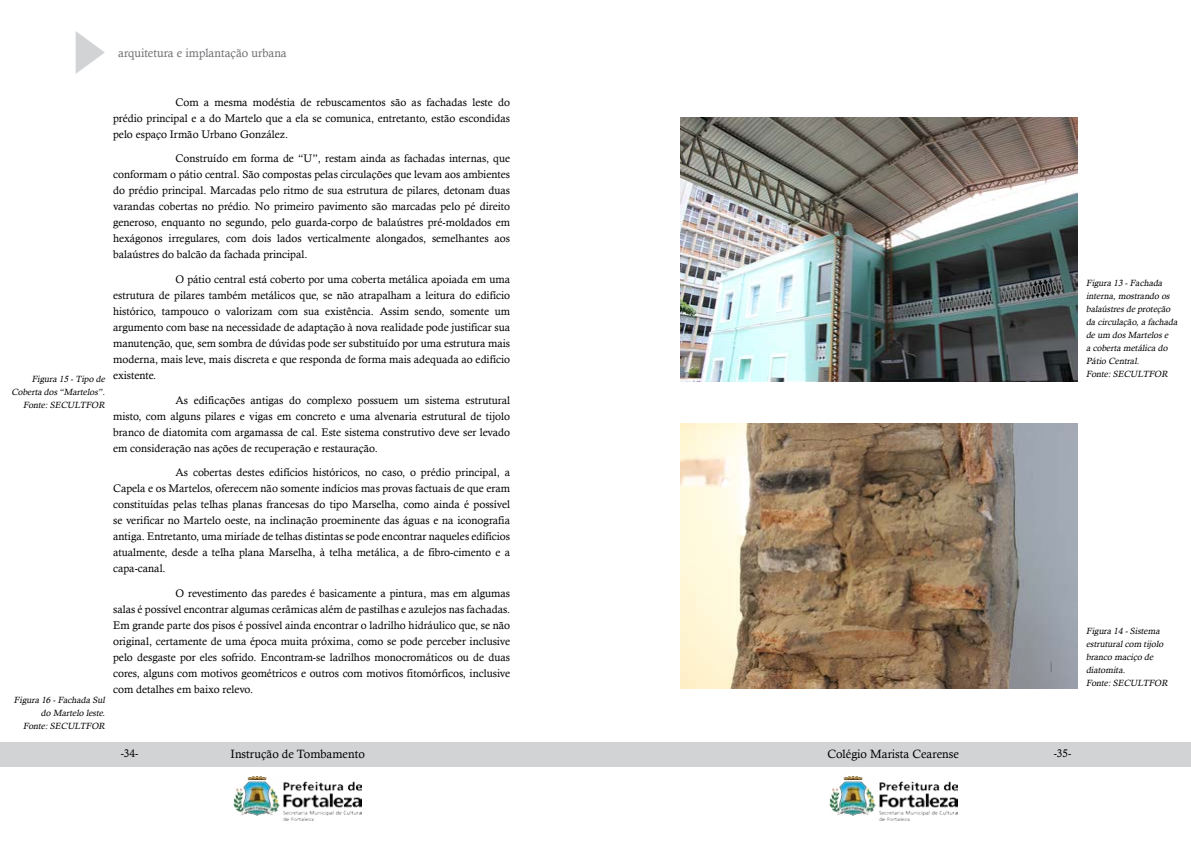
<style>
.page{position:relative;width:1191px;height:842px;background:#fff}
.page>*{position:absolute;margin:0;border:0;box-sizing:border-box;transform-origin:0 0}
.t1{font:12px "Calisto";color:#000}
.t2{font:12px "Calisto";color:#6d6e71}
.t3{font:11px/16px "Calisto";color:#000;text-align:justify}
.t4{font:italic 9px/13px "Calisto";letter-spacing:-.075em;color:#000;text-align:right}
</style>
<div class="page">
<div style="left:0;top:742px;width:1190px;height:25px;background:#d1d3d4"></div>
<img style="left:234px;top:777px;width:127px;height:43px">
<img style="left:829px;top:777px;width:128px;height:43px">
<svg style="left:76px;top:31px;width:29px;height:43px"></svg>
<img style="left:680px;top:117px;width:397px;height:265px">
<img style="left:680px;top:424px;width:397px;height:264px">
<p class="t2" style="left:118px;top:46px;width:170px">arquitetura e implantação urbana</p>
<p class="t3" style="left:113px;top:94px;width:398px;text-indent:62px">Com a mesma modéstia de rebuscamentos são as fachadas leste do prédio principal e a do Martelo que a ela se comunica, entretanto, estão escondidas pelo espaço Irmão Urbano González.</p>
<p class="t3" style="left:113px;top:151px;width:398px;text-indent:62px">Construído em forma de “U”, restam ainda as fachadas internas, que conformam o pátio central. São compostas pelas circulações que levam aos ambientes do prédio principal. Marcadas pelo ritmo de sua estrutura de pilares, detonam duas varandas cobertas no prédio. No primeiro pavimento são marcadas pelo pé direito generoso, enquanto no segundo, pelo guarda-corpo de balaústres pré-moldados em hexágonos irregulares, com dois lados verticalmente alongados, semelhantes aos balaústres do balcão da fachada principal.</p>
<p class="t3" style="left:113px;top:271px;width:398px;text-indent:62px">O pátio central está coberto por uma coberta metálica apoiada em uma estrutura de pilares também metálicos que, se não atrapalham a leitura do edifício histórico, tampouco o valorizam com sua existência. Assim sendo, somente um argumento com base na necessidade de adaptação à nova realidade pode justificar sua manutenção, que, sem sombra de dúvidas pode ser substituído por uma estrutura mais moderna, mais leve, mais discreta e que responda de forma mais adequada ao edifício existente.</p>
<p class="t3" style="left:113px;top:392px;width:398px;text-indent:62px">As edificações antigas do complexo possuem um sistema estrutural misto, com alguns pilares e vigas em concreto e uma alvenaria estrutural de tijolo branco de diatomita com argamassa de cal. Este sistema construtivo deve ser levado em consideração nas ações de recuperação e restauração.</p>
<p class="t3" style="left:113px;top:464px;width:398px;text-indent:62px">As cobertas destes edifícios históricos, no caso, o prédio principal, a Capela e os Martelos, oferecem não somente indícios mas provas factuais de que eram constituídas pelas telhas planas francesas do tipo Marselha, como ainda é possível se verificar no Martelo oeste, na inclinação proeminente das águas e na iconografia antiga. Entretanto, uma miríade de telhas distintas se pode encontrar naqueles edifícios atualmente, desde a telha plana Marselha, à telha metálica, a de fibro-cimento e a capa-canal.</p>
<p class="t3" style="left:113px;top:585px;width:398px;text-indent:62px">O revestimento das paredes é basicamente a pintura, mas em algumas salas é possível encontrar algumas cerâmicas além de pastilhas e azulejos nas fachadas.<br>Em grande parte dos pisos é possível ainda encontrar o ladrilho hidráulico que, se não original, certamente de uma época muita próxima, como se pode perceber inclusive pelo desgaste por eles sofrido. Encontram-se ladrilhos monocromáticos ou de duas cores, alguns com motivos geométricos e outros com motivos fitomórficos, inclusive com detalhes em baixo relevo.</p>
<p class="t4" style="left:11px;top:372px;width:97px">Figura 15 -Tip o de<br>Coberta dos “Martelos”.<br>Fonte:SECULTFOR</p>
<p class="t4" style="left:14px;top:693px;width:94px">Figura 16 -Fachada Sul do Martelo leste.<br>Fonte:SECULTFOR</p>
<p class="t3" style="left:121px;top:745px;width:19px">-34-</p>
<p class="t1" style="left:231px;top:747px;width:136px">Instrução de Tombamento</p>
<p class="t1" style="left:827px;top:747px;width:133px">Colégio Marista Cearense</p>
<p class="t3" style="left:1053px;top:745px;width:19px">-35-</p>
<p class="t4" style="left:1086px;top:276px;width:95px;text-align:left">Figura 13 -Fachada interna,mostrando os balaústres de proteção da circulação,a fachada de um dos Martelos e<br>a coberta metálica do<br>Pátio Central.<br>Fonte:SECULTFOR</p>
<p class="t4" style="left:1086px;top:624px;width:85px;text-align:left">Figura 14 -Sistema estruturalcom tijolo branco maciço de diatomita.<br>Fonte:SECULTFOR</p>
</div>
